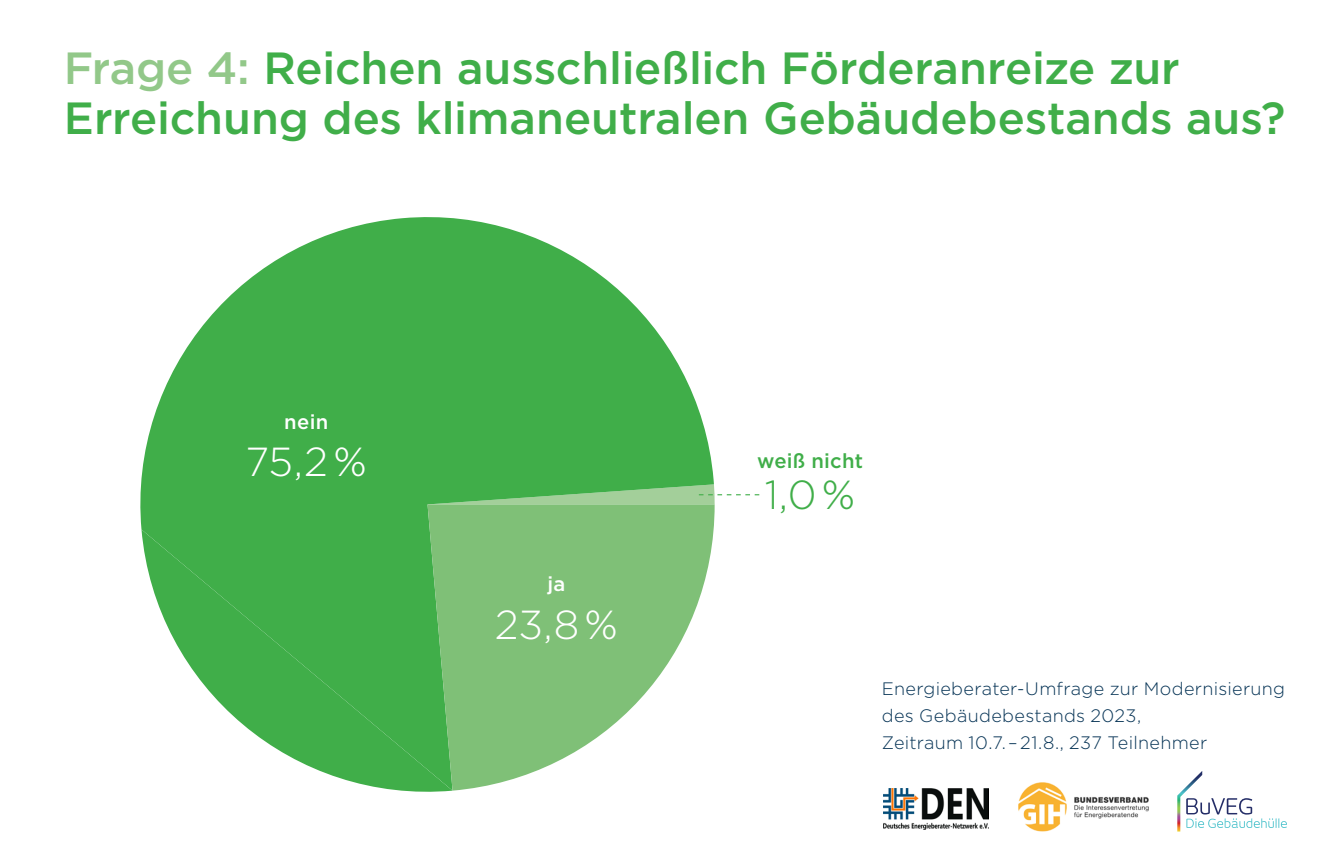
<style>
.page{position:relative;width:1340px;height:862px;background:#fff}
.page>*{position:absolute;margin:0;border:0;box-sizing:border-box;transform-origin:0 0}
.Headline_grün{font:500 45px/49.5px "Gotham";letter-spacing:-.005em;color:#40ae49}
.Fließtext{font:300 40.5px "Gotham";color:#fff}
.Fließtext-2{font:300 40.5px "Gotham";color:#40ae49}
.Fließtext-3{font:500 20.25px "Gotham";letter-spacing:.01em;color:#40ae49}
.Fließtext-4{font:500 20.25px "Gotham";letter-spacing:.01em;color:#fff}
.Fließtext-5{font:300 18px/27px "Gotham";letter-spacing:.02em;color:#073456}
.s1{color:#92c889}
</style>
<div class="page">
<svg style="left:140px;top:217px;width:574px;height:312px;fill:#40ae49"></svg>
<svg style="left:141px;top:529px;width:311px;height:263px;fill:#40ae49"></svg>
<svg style="left:427px;top:504px;width:287px;height:286px;fill:#7fc077"></svg>
<svg style="left:427px;top:484px;width:332px;height:20px;background:#82c682"></svg>
<img style="left:883px;top:788px;width:105px;height:41px">
<img style="left:1018px;top:782px;width:131px;height:48px">
<svg style="left:1177px;top:771px;width:109px;height:60px"></svg>
<p class="Headline_grün" style="left:64px;top:42px;width:1223px"><span class="s1">Frage 4:</span> Reichen ausschließlich Förderanreize zur<br>Erreichung des klimaneutralen Gebäudebestands aus?</p>
<p class="Fließtext-4" style="left:284px;top:409px;width:45px">nein</p>
<p class="Fließtext" style="left:245px;top:435px;width:123px">75,2 %</p>
<p class="Fließtext-4" style="left:547px;top:572px;width:19px">ja</p>
<p class="Fließtext" style="left:495px;top:598px;width:125px">23,8 %</p>
<p class="Fließtext-3" style="left:757px;top:449px;width:108px">weiß nicht</p>
<p class="Fließtext-2" style="left:764px;top:468px;width:92px">1,0 %</p>
<p class="Fließtext-5" style="left:881px;top:674px;width:405px">Energieberater-Umfrage zur Modernisierung des Gebäudebestands 2023,</p>
<p class="Fließtext-5" style="left:881px;top:728px;width:327px">Zeitraum 10.7. – 21.8., 237 Teilnehmer</p>
</div>
